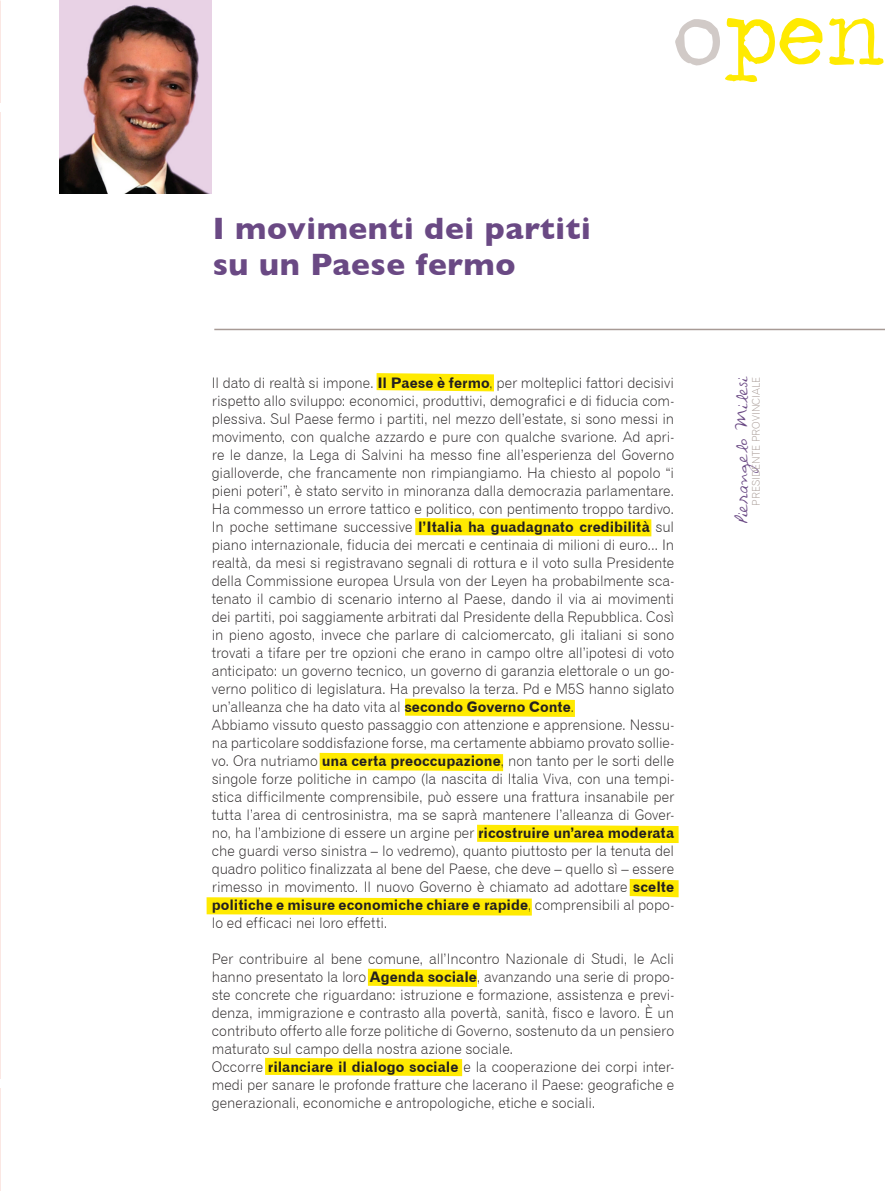
<style>
.page{position:relative;width:885px;height:1191px;background:#fff}
.page>*{position:absolute;margin:0;border:0;box-sizing:border-box;transform-origin:0 0}
.t1{font:90px "Traveling Typewriter";color:#ffea01}
.t2{font:700 31.5px/36px "Gill Sans";letter-spacing:.02em;color:#6a4984}
.t3{font:14.55px/18px "Gothic 720 BT Light B";letter-spacing:-.005em;color:#231f20}
.t4{font:14.55px "Gothic 720 BT Bold B";color:#231f20}
.t5{font:13.5px "Avantque...";color:#6a4984}
.t6{font:10.5px "Gothic 720 BT Light B";color:#a79a95}
.s1{color:#d1cac7}
.s2{font-family:"Gothic 720 BT Bold B"}
.s3{font-family:"Gothic 720 BT Light B"}
</style>
<div class="page">
<img style="left:60px;top:0;width:152px;height:193px">
<hr style="left:214px;top:329px;width:670px;height:1px;background:#a79a95">
<svg style="left:415px;top:518px;width:236px;height:18px;background:#ffeb0f"></svg>
<svg style="left:405px;top:698px;width:170px;height:19px;background:#ffec1b"></svg>
<svg style="left:477px;top:824px;width:201px;height:19px;background:#ffec1b"></svg>
<svg style="left:206px;top:897px;width:325px;height:18px;background:#ffeb10"></svg>
<svg style="left:368px;top:968px;width:109px;height:19px;background:#ffec1b"></svg>
<svg style="left:265px;top:1057px;width:197px;height:19px;background:#ffec1b"></svg>
<svg style="left:319px;top:753px;width:184px;height:18px;background:#ffeb0f"></svg>
<svg style="left:629px;top:879px;width:49px;height:18px"></svg>
<svg style="left:376px;top:373px;width:118px;height:18px;background:#ffeb10"></svg>
<h2 class="t2" style="left:213px;top:210px;width:379px">I movimenti dei partiti su un Paese fermo</h2>
<h1 class="t1" style="left:673px;top:-25px;width:213px"><span class="s1">o</span>pen</h1>
<p class="t3" style="left:212px;top:373px;width:464px;text-align:justify">Il dato di realtà si impone. <span class="s2">Il Paese è fermo</span>, per molteplici fattori decisivi rispetto allo sviluppo: economici, produttivi, demografici e di fiducia com&shy;plessiva. Sul Paese fermo i partiti, nel mezzo dell’estate, si sono messi in movimento, con qualche azzardo e pure con qualche svarione. Ad apri&shy;re le danze, la Lega di Salvini ha messo fine all’esperienza del Governo gialloverde, che francamente non rimpiangiamo. Ha chiesto al popolo “i pieni poteri”, è stato servito in minoranza dalla democrazia parlamentare.<br>Ha commesso un errore tattico e politico, con pentimento troppo tardivo.</p>
<p class="t4" style="left:212px;top:518px;width:464px"><span class="s3">In poche settimane successive</span> l’Italia ha guadagnato credibilità <span class="s3">sul</span></p>
<p class="t3" style="left:212px;top:535px;width:464px">piano internazionale, fiducia dei mercati e centinaia di milioni di euro... In realtà, da mesi si registravano segnali di rottura e il voto sulla Presidente della Commissione europea Ursula von der Leyen ha probabilmente sca&shy;tenato il cambio di scenario interno al Paese, dando il via ai movimenti dei partiti, poi saggiamente arbitrati dal Presidente della Repubblica. Così in pieno agosto, invece che parlare di calciomercato, gli italiani si sono trovati a tifare per tre opzioni che erano in campo oltre all’ipotesi di voto anticipato: un governo tecnico, un governo di garanzia elettorale o un go&shy;verno politico di legislatura. Ha prevalso la terza. Pd e M5S hanno siglato un’alleanza che ha dato vita al <span class="s2">secondo Governo Conte</span>.<br>Abbiamo vissuto questo passaggio con attenzione e apprensione. Nessu&shy;na particolare soddisfazione forse, ma certamente abbiamo provato sollie&shy;vo. Ora nutriamo <span class="s2">una certa preoccupazione</span>, non tanto per le sorti delle singole forze politiche in campo (la nascita di Italia Viva, con una tempi&shy;stica difficilmente comprensibile, può essere una frattura insanabile per tutta l’area di centrosinistra, ma se saprà mantenere l’alleanza di Gover&shy;no, ha l’ambizione di essere un argine per <span class="s2">ricostruire un’area moderata </span>che guardi verso sinistra – lo vedremo), quanto piuttosto per la tenuta del quadro politico finalizzata al bene del Paese, che deve – quello sì – essere rimesso in movimento. Il nuovo Governo è chiamato ad adottare <span class="s2">scelte</span></p>
<p class="t4" style="left:212px;top:896px;width:464px">politiche e misure economiche chiare e rapide<span class="s3">, comprensibili al popo-</span></p>
<p class="t3" style="left:212px;top:913px;width:177px">lo ed efficaci nei loro effetti.</p>
<p class="t3" style="left:212px;top:949px;width:464px">Per contribuire al bene comune, all’Incontro Nazionale di Studi, le Acli hanno presentato la loro <span class="s2">Agenda sociale</span>, avanzando una serie di propo&shy;ste concrete che riguardano: istruzione e formazione, assistenza e previ&shy;denza, immigrazione e contrasto alla povertà, sanità, fisco e lavoro. È un contributo offerto alle forze politiche di Governo, sostenuto da un pensiero maturato sul campo della nostra azione sociale.<br>Occorre <span class="s2">rilanciare il dialogo sociale</span> e la cooperazione dei corpi inter&shy;medi per sanare le profonde fratture che lacerano il Paese: geografiche e generazionali, economiche e antropologiche, etiche e sociali.</p>
<p class="t5" style="left:734px;top:523px;width:147px;rotate:-90deg">Pierangelo Milesi</p>
<p class="t6" style="left:749px;top:506px;width:131px;rotate:-90deg">PRESIDENTE PROVINCIALE</p>
</div>
